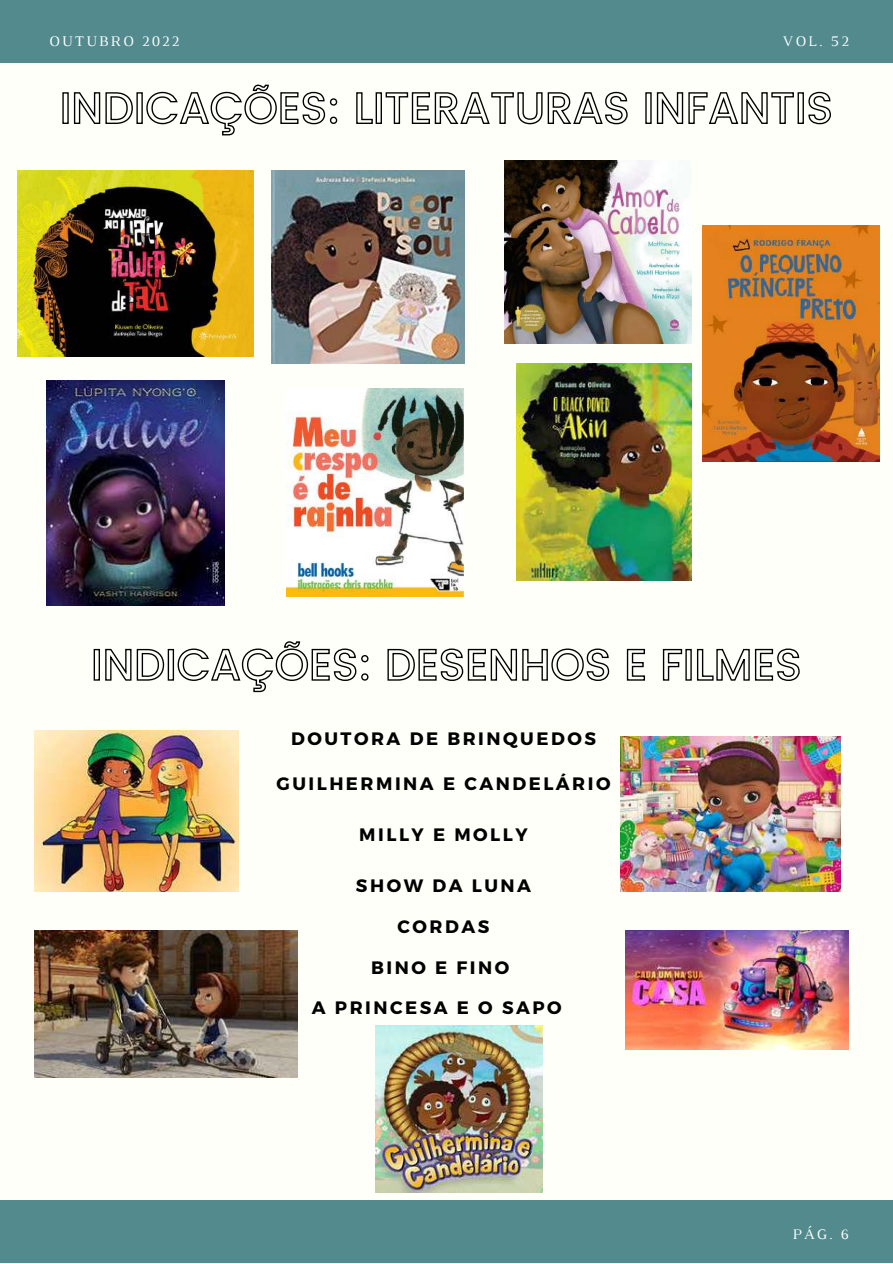
<style>
.page{position:relative;width:893px;height:1264px;background:#fff}
.page>*{position:absolute;margin:0;border:0;box-sizing:border-box;transform-origin:0 0}
.t1{font:700 18px "Montserrat";letter-spacing:.14em;color:#000}
.t2{font:15px "Luthier";letter-spacing:.14em;color:#fff}
.t3{font:14.85px "Luthier";color:#fff}
</style>
<div class="page">
<div style="left:0;top:0;width:892px;height:1262px;background:#fffff9"></div>
<div style="left:0;top:0;width:892px;height:63px;background:#528a8e"></div>
<div style="left:0;top:1200px;width:892px;height:62px;background:#528a8e"></div>
<svg style="left:62px;top:84px;width:769px;height:52px"></svg>
<img style="left:17px;top:171px;width:236px;height:185px">
<img style="left:702px;top:225px;width:177px;height:236px">
<img style="left:272px;top:171px;width:192px;height:192px">
<img style="left:505px;top:160px;width:186px;height:184px">
<img style="left:46px;top:380px;width:178px;height:225px">
<img style="left:516px;top:363px;width:175px;height:217px">
<img style="left:286px;top:388px;width:178px;height:208px">
<svg style="left:93px;top:641px;width:707px;height:52px"></svg>
<img style="left:621px;top:736px;width:219px;height:155px">
<img style="left:375px;top:1025px;width:168px;height:167px">
<img style="left:34px;top:930px;width:263px;height:147px">
<img style="left:34px;top:730px;width:205px;height:161px">
<img style="left:625px;top:930px;width:223px;height:119px">
<p class="t2" style="left:49px;top:36px;width:132px">OUTUBRO 2022</p>
<p class="t2" style="left:782px;top:36px;width:68px">VOL. 52</p>
<p class="t1" style="left:291px;top:727px;width:306px">DOUTORA DE BRINQUEDOS</p>
<p class="t1" style="left:276px;top:772px;width:335px">GUILHERMINA E CANDELÁRIO</p>
<p class="t1" style="left:359px;top:823px;width:170px">MILLY E MOLLY</p>
<p class="t1" style="left:356px;top:874px;width:176px">SHOW DA LUNA</p>
<p class="t1" style="left:397px;top:914px;width:93px">CORDAS</p>
<p class="t1" style="left:371px;top:955px;width:140px">BINO E FINO</p>
<p class="t1" style="left:312px;top:996px;width:251px">A PRINCESA E O SAPO</p>
<p class="t3" style="left:792px;top:1228px;width:58px">PÁG. 6</p>
</div>
